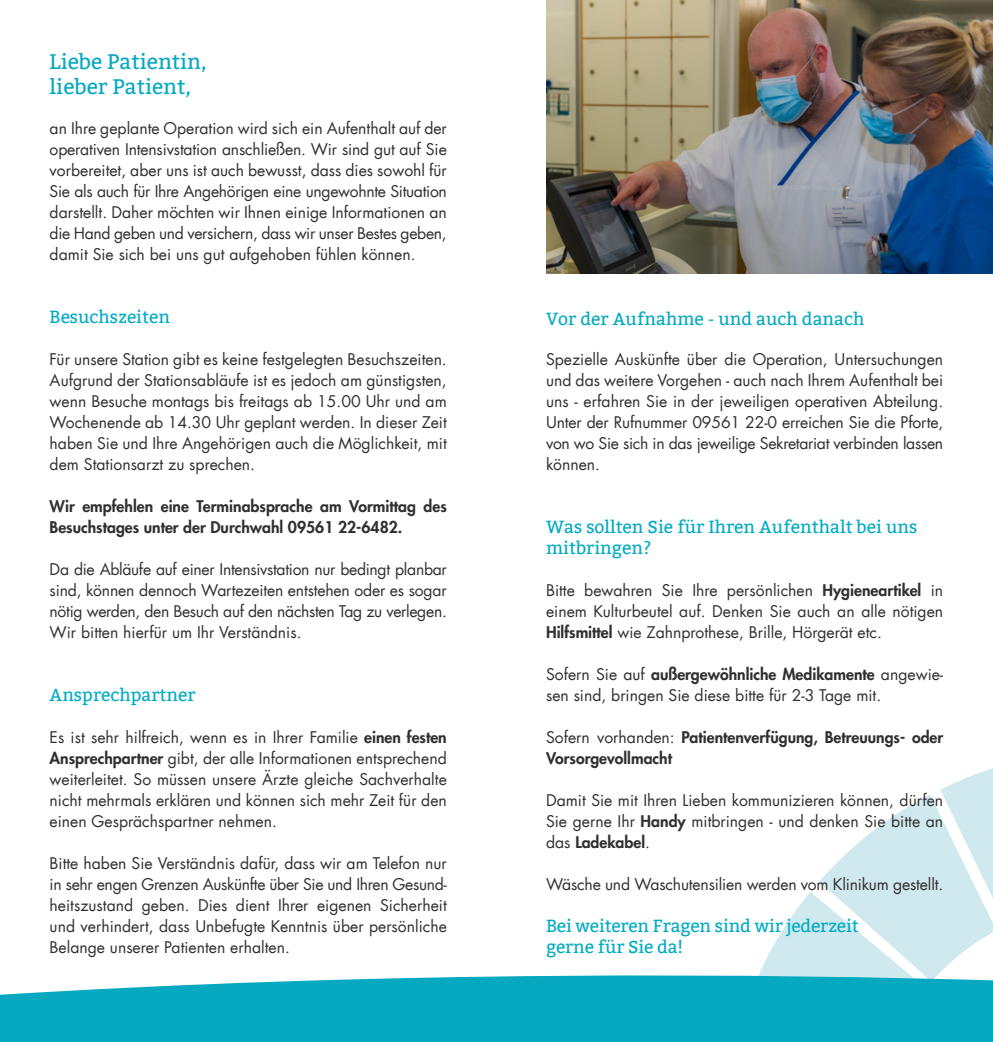
<style>
.page{position:relative;width:993px;height:1042px;background:#fff}
.page>*{position:absolute;margin:0;border:0;box-sizing:border-box;transform-origin:0 0}
.t1{font:21px/25.2px "Bitter";color:#06a9c0}
.t2{font:17.5px/21px "Bitter";color:#00acc3}
.t3{font:17.5px "Bitter";color:#06a9c0}
.t4{font:15.75px/21px "Futura Com";color:#312f30;text-align:justify}
.t5{font:800 15.75px/21px "Futura Com";color:#312f30}
.s1{font-weight:800}
.s2{font-weight:400}
</style>
<div class="page">
<svg style="left:761px;top:768px;width:231px;height:202px"></svg>
<svg style="left:0;top:970px;width:992px;height:72px;background:#28b4c8"></svg>
<img style="left:546px;top:0;width:446px;height:273px">
<h1 class="t1" style="left:50px;top:50px;width:159px">Liebe Patientin, lieber Patient,</h1>
<p class="t4" style="left:50px;top:117px;width:398px">an Ihre geplante Operation wird sich ein Aufenthalt auf der operativen Intensivstation anschließen. Wir sind gut auf Sie vorbereitet, aber uns ist auch bewusst, dass dies sowohl für Sie als auch für Ihre Angehörigen eine ungewohnte Situation darstellt. Daher möchten wir Ihnen einige Informationen an die Hand geben und versichern, dass wir unser Bestes geben, damit Sie sich bei uns gut aufgehoben fühlen können.</p>
<p class="t2" style="left:50px;top:306px;width:122px">Besuchszeiten</p>
<p class="t4" style="left:50px;top:348px;width:398px">Für unsere Station gibt es keine festgelegten Besuchszeiten.<br>Aufgrund der Stationsabläufe ist es jedoch am günstigsten, wenn Besuche montags bis freitags ab 15.00 Uhr und am Wochenende ab 14.30 Uhr geplant werden. In dieser Zeit haben Sie und Ihre Angehörigen auch die Möglichkeit, mit dem Stationsarzt zu sprechen.</p>
<p class="t5" style="left:50px;top:495px;width:398px">Wir empfehlen eine Terminabsprache am Vormittag des<br>Besuchstages unter der Durchwahl 09561 22-6482.</p>
<p class="t4" style="left:50px;top:558px;width:398px">Da die Abläufe auf einer Intensivstation nur bedingt planbar sind, können dennoch Wartezeiten entstehen oder es sogar nötig werden, den Besuch auf den nächsten Tag zu verlegen.<br>Wir bitten hierfür um Ihr Verständnis.</p>
<p class="t2" style="left:50px;top:684px;width:147px">Ansprechpartner</p>
<p class="t4" style="left:50px;top:726px;width:398px">Es ist sehr hilfreich, wenn es in Ihrer Familie <span class="s1">einen festen Ansprechpartner</span> gibt, der alle Informationen entsprechend weiterleitet. So müssen unsere Ärzte gleiche Sachverhalte nicht mehrmals erklären und können sich mehr Zeit für den einen Gesprächspartner nehmen.</p>
<p class="t4" style="left:50px;top:852px;width:398px">Bitte haben Sie Verständnis dafür, dass wir am Telefon nur in sehr engen Grenzen Auskünfte über Sie und Ihren Gesund&shy;heitszustand geben. Dies dient Ihrer eigenen Sicherheit und verhindert, dass Unbefugte Kenntnis über persönliche Belange unserer Patienten erhalten.</p>
<p class="t3" style="left:546px;top:309px;width:320px">Vor der Aufnahme - und auch danach</p>
<p class="t4" style="left:546px;top:348px;width:398px">Spezielle Auskünfte über die Operation, Untersuchungen und das weitere Vorgehen - auch nach Ihrem Aufenthalt bei uns - erfahren Sie in der jeweiligen operativen Abteilung.<br>Unter der Rufnummer 09561 22-0 erreichen Sie die Pforte, von wo Sie sich in das jeweilige Sekretariat verbinden lassen können.</p>
<p class="t2" style="left:546px;top:516px;width:372px">Was sollten Sie für Ihren Aufenthalt bei uns mitbringen?</p>
<p class="t4" style="left:546px;top:579px;width:398px">Bitte bewahren Sie Ihre persönlichen <span class="s1">Hygieneartikel</span> in einem Kulturbeutel auf. Denken Sie auch an alle nötigen <span class="s1">Hilfsmittel</span> wie Zahnprothese, Brille, Hörgerät etc.</p>
<p class="t4" style="left:546px;top:663px;width:398px">Sofern Sie auf <span class="s1">außergewöhnliche Medikamente</span> angewie&shy;sen sind, bringen Sie diese bitte für 2-3 Tage mit.</p>
<p class="t5" style="left:546px;top:726px;width:398px"><span class="s2">Sofern vorhanden:</span> Patientenverfügung, Betreuungs- oder<br>Vorsorgevollmacht</p>
<p class="t4" style="left:546px;top:789px;width:398px">Damit Sie mit Ihren Lieben kommunizieren können, dürfen Sie gerne Ihr <span class="s1">Handy</span> mitbringen - und denken Sie bitte an das <span class="s1">Ladekabel</span>.</p>
<p class="t4" style="left:546px;top:873px;width:398px">Wäsche und Waschutensilien werden vom Klinikum gestellt.</p>
<p class="t2" style="left:546px;top:915px;width:314px">Bei weiteren Fragen sind wir jederzeit gerne für Sie da!</p>
</div>
